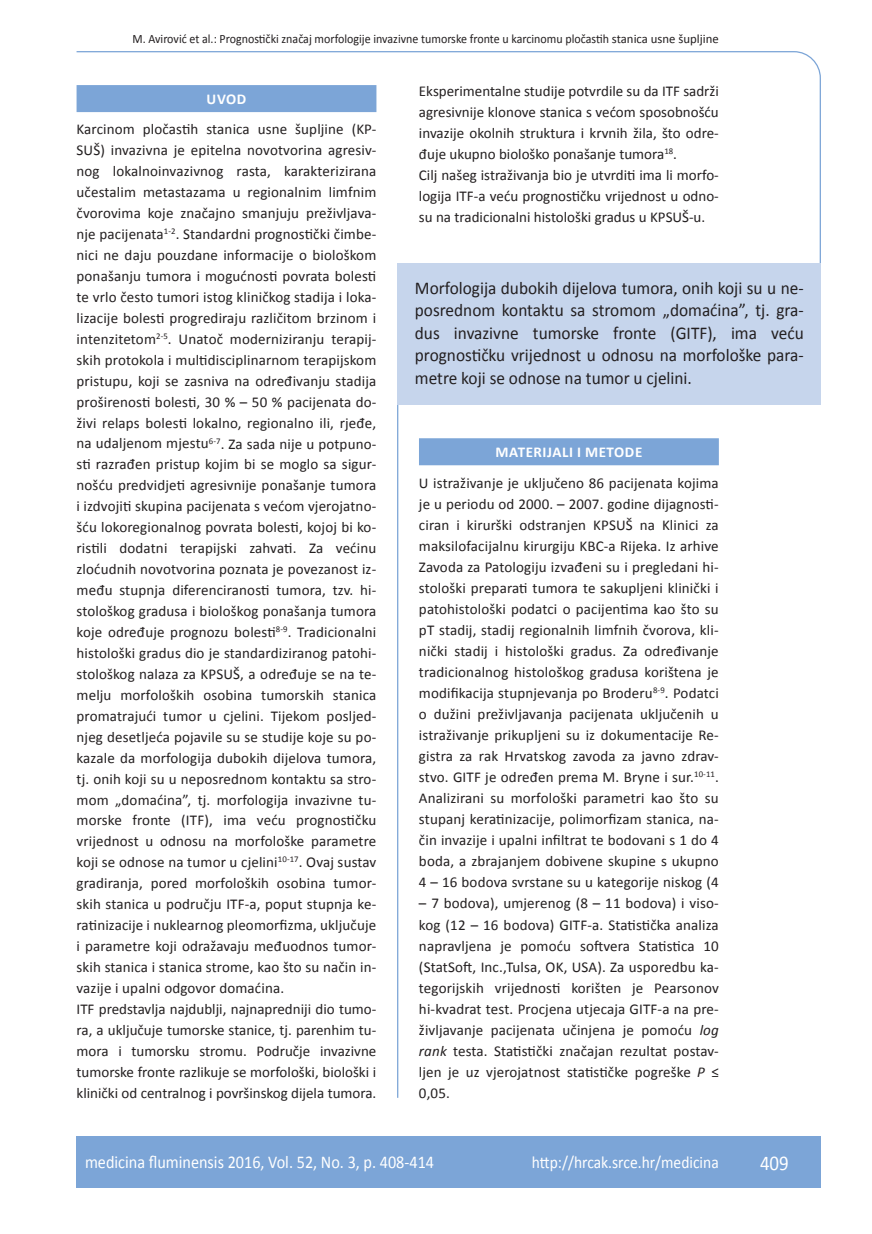
<style>
.page{position:relative;width:872px;height:1234px;background:#fff}
.page>*{position:absolute;margin:0;border:0;box-sizing:border-box;transform-origin:0 0}
.t1{font:21px "Calibri";color:#fff;scale:.9 1}
.t2{font:18px/22.5px "Calibri";color:#231f20;text-align:justify;scale:.96 1}
.t3{font:18px "Calibri";color:#fff;scale:.9 1}
.t4{font:17.25px "Calibri";color:#fff;scale:.9 1}
.t5{font:15px/21px "Calibri";letter-spacing:.01em;color:#231f20}
.t6{font:700 15px "Calibri";letter-spacing:.04em;color:#fff}
.t7{font:12.75px "Calibri";color:#231f20;scale:.94 1}
.s1{font-style:italic}
</style>
<div class="page">
<svg style="left:76px;top:51px;width:745px;height:275px"></svg>
<hr style="left:397px;top:404px;width:1px;height:693px;background:#7ca5d7">
<div style="left:77px;top:1135px;width:744px;height:51px;background:#7ca5d7"></div>
<div style="left:77px;top:85px;width:299px;height:27px;background:#7ca5d7"></div>
<div style="left:398px;top:263px;width:423px;height:141px;background:#c6d5ec"></div>
<div style="left:419px;top:438px;width:300px;height:27px;background:#7ca5d7"></div>
<p class="t7" style="left:132px;top:30px;width:625px">M. Avirović et al.: Prognostički značaj morfologije invazivne tumorske fronte u karcinomu pločastih stanica usne šupljine</p>
<p class="t6" style="left:207px;top:90px;width:41px">UVOD</p>
<p class="t5" style="left:77px;top:118px;width:301px">Karcinom pločastih stanica usne šupljine (KP-SUŠ) invazivna je epitelna novotvorina agresiv&shy;nog lokalnoinvazivnog rasta, karakterizirana učestalim metastazama u regionalnim limfnim čvorovima koje značajno smanjuju preživljava&shy;nje pacijenata<sup>1-2</sup>. Standardni prognostički čimbe&shy;nici ne daju pouzdane informacije o biološkom ponašanju tumora i mogućnosti povrata bolesti te vrlo često tumori istog kliničkog stadija i loka&shy;lizacije bolesti progrediraju različitom brzinom i intenzitetom<sup>2-5</sup>. Unatoč moderniziranju terapij&shy;skih protokola i multidisciplinarnom terapijskom pristupu, koji se zasniva na određivanju stadija proširenosti bolesti, 30 % – 50 % pacijenata do&shy;živi relaps bolesti lokalno, regionalno ili, rjeđe, na udaljenom mjestu<sup>6-7</sup>. Za sada nije u potpuno&shy;sti razrađen pristup kojim bi se moglo sa sigur&shy;nošću predvidjeti agresivnije ponašanje tumora i izdvojiti skupina pacijenata s većom vjerojatno&shy;šću lokoregionalnog povrata bolesti, kojoj bi ko&shy;ristili dodatni terapijski zahvati. Za većinu zloćudnih novotvorina poznata je povezanost iz&shy;među stupnja diferenciranosti tumora, tzv. hi&shy;stološkog gradusa i biološkog ponašanja tumora koje određuje prognozu bolesti<sup>8-9</sup>. Tradicionalni histološki gradus dio je standardiziranog patohi&shy;stološkog nalaza za KPSUŠ, a određuje se na te&shy;melju morfoloških osobina tumorskih stanica promatrajući tumor u cjelini. Tijekom posljed&shy;njeg desetljeća pojavile su se studije koje su po&shy;kazale da morfologija dubokih dijelova tumora, tj. onih koji su u neposrednom kontaktu sa stro&shy;mom „domaćina”, tj. morfologija invazivne tu&shy;morske fronte (ITF), ima veću prognostičku vrijednost u odnosu na morfološke parametre koji se odnose na tumor u cjelini<sup>10-17</sup>. Ovaj sustav gradiranja, pored morfoloških osobina tumor&shy;skih stanica u području ITF-a, poput stupnja ke&shy;ratinizacije i nuklearnog pleomorfizma, uključuje i parametre koji odražavaju međuodnos tumor&shy;skih stanica i stanica strome, kao što su način in&shy;vazije i upalni odgovor domaćina.<br>ITF predstavlja najdublji, najnapredniji dio tumo&shy;ra, a uključuje tumorske stanice, tj. parenhim tu&shy;mora i tumorsku stromu. Područje invazivne tumorske fronte razlikuje se morfološki, biološki i klinički od centralnog i površinskog dijela tumora.</p>
<p class="t5" style="left:419px;top:80px;width:301px">Eksperimentalne studije potvrdile su da ITF sadrži agresivnije klonove stanica s većom sposobnošću invazije okolnih struktura i krvnih žila, što odre&shy;đuje ukupno biološko ponašanje tumora<sup>18</sup>.<br>Cilj našeg istraživanja bio je utvrditi ima li morfo&shy;logija ITF-a veću prognostičku vrijednost u odno&shy;su na tradicionalni histološki gradus u KPSUŠ-u.</p>
<p class="t2" style="left:415px;top:275px;width:407px">Morfologija dubokih dijelova tumora, onih koji su u ne&shy;posrednom kontaktu sa stromom „domaćina”, tj. gra&shy;dus invazivne tumorske fronte (GITF), ima veću prognostičku vrijednost u odnosu na morfološke para&shy;metre koji se odnose na tumor u cjelini.</p>
<p class="t6" style="left:495px;top:442px;width:148px">MATERIJALI I METODE</p>
<p class="t5" style="left:419px;top:471px;width:301px;text-align:justify">U istraživanje je uključeno 86 pacijenata kojima je u periodu od 2000. – 2007. godine dijagnosti&shy;ciran i kirurški odstranjen KPSUŠ na Klinici za maksilofacijalnu kirurgiju KBC-a Rijeka. Iz arhive Zavoda za Patologiju izvađeni su i pregledani hi&shy;stološki preparati tumora te sakupljeni klinički i patohistološki podatci o pacijentima kao što su pT stadij, stadij regionalnih limfnih čvorova, kli&shy;nički stadij i histološki gradus. Za određivanje tradicionalnog histološkog gradusa korištena je modifikacija stupnjevanja po Broderu<sup>8-9</sup>. Podatci o dužini preživljavanja pacijenata uključenih u istraživanje prikupljeni su iz dokumentacije Re&shy;gistra za rak Hrvatskog zavoda za javno zdrav&shy;stvo. GITF je određen prema M. Bryne i sur.<sup>10-11</sup>.<br>Analizirani su morfološki parametri kao što su stupanj keratinizacije, polimorfizam stanica, na&shy;čin invazije i upalni infiltrat te bodovani s 1 do 4 boda, a zbrajanjem dobivene skupine s ukupno 4 – 16 bodova svrstane su u kategorije niskog (4</p>
<p class="t5" style="left:419px;top:892px;width:301px;text-align:justify">– 7 bodova), umjerenog (8 – 11 bodova) i viso&shy;kog (12 – 16 bodova) GITF-a. Statistička analiza napravljena je pomoću softvera Statistica 10 (StatSoft, Inc.,Tulsa, OK, USA). Za usporedbu ka&shy;tegorijskih vrijednosti korišten je Pearsonov hi-kvadrat test. Procjena utjecaja GITF-a na pre&shy;življavanje pacijenata učinjena je pomoću <span class="s1">log rank</span> testa. Statistički značajan rezultat postav&shy;ljen je uz vjerojatnost statističke pogreške <span class="s1">P</span> ≤ 0,05.</p>
<p class="t3" style="left:85px;top:1150px;width:389px">medicina fluminensis 2016, Vol. 52, No. 3, p. 408-414</p>
<p class="t4" style="left:532px;top:1151px;width:209px">http://hrcak.srce.hr/medicina</p>
<h1 class="t1" style="left:760px;top:1149px;width:33px">409</h1>
</div>
